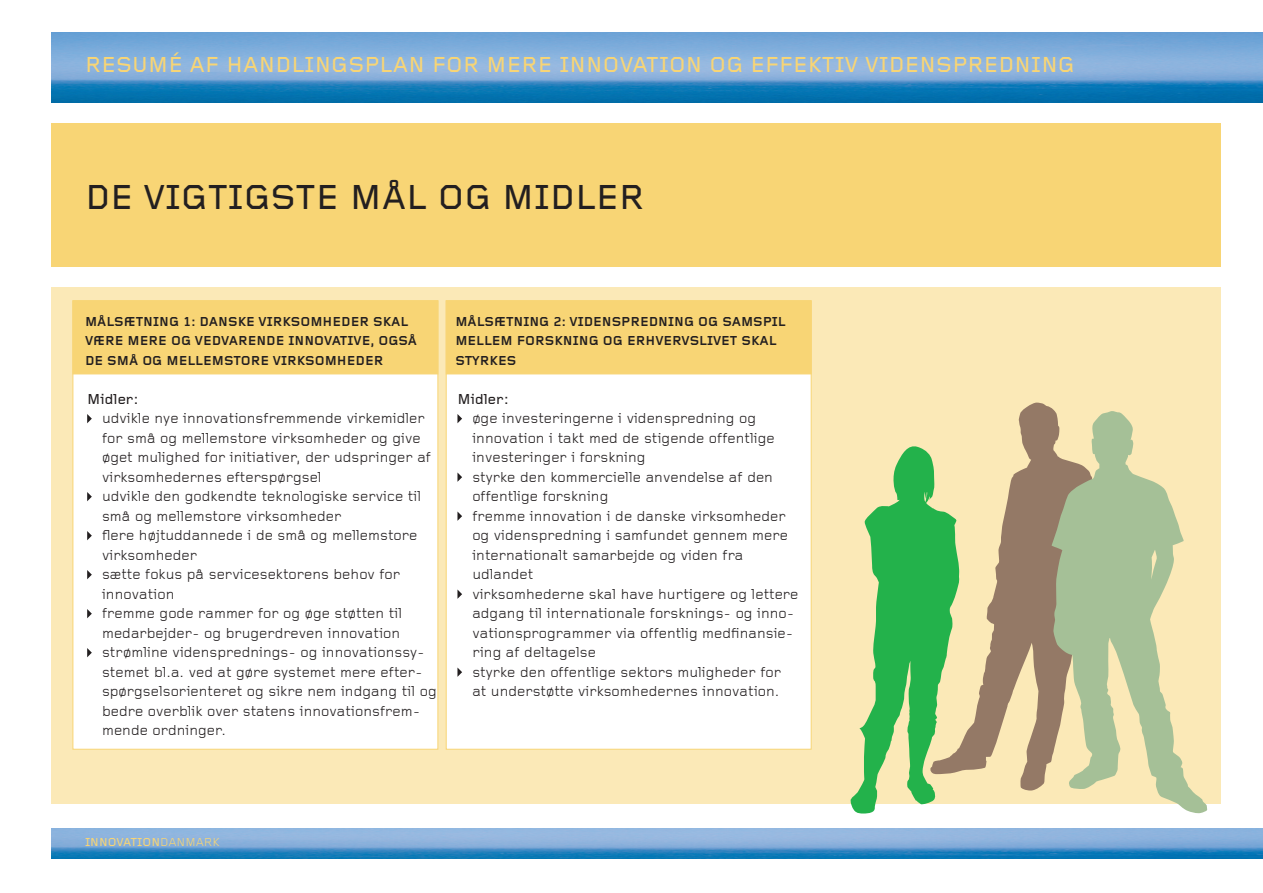
<style>
.page{position:relative;width:1263px;height:893px;background:#fff}
.page>*{position:absolute;margin:0;border:0;box-sizing:border-box;transform-origin:0 0}
.t1{font:500 36px "Foundry Gridnik";color:#231f20}
.t2{font:500 22.5px "Foundry Gridnik";letter-spacing:.01em;color:#f8d575}
.t3{font:15px/19.5px "Foundry Gridnik";color:#231f20}
.t4{font:500 15px "Foundry Gridnik";color:#231f20}
.t5{font:700 13.5px/19.5px "Foundry Gridnik";color:#231f20}
.t6{font:500 12px "Foundry Gridnik";color:#f8d575}
.s1{font-weight:400}
</style>
<div class="page">
<div style="left:51px;top:123px;width:1169px;height:144px;background:#f8d575"></div>
<div style="left:51px;top:287px;width:1169px;height:517px;background:#fbe9b7"></div>
<img style="left:51px;top:828px;width:1212px;height:31px">
<img style="left:51px;top:33px;width:1212px;height:69px">
<div style="left:446px;top:301px;width:365px;height:449px;background:#fff;border:1px solid #f8d575"></div>
<div style="left:446px;top:300px;width:365px;height:74px;background:#f8d575"></div>
<div style="left:73px;top:301px;width:365px;height:449px;background:#fff;border:1px solid #f8d575"></div>
<div style="left:73px;top:300px;width:365px;height:74px;background:#f8d575"></div>
<svg style="left:959px;top:403px;width:96px;height:388px"></svg>
<svg style="left:1051px;top:411px;width:156px;height:402px;fill:#a5c097"></svg>
<svg style="left:850px;top:446px;width:109px;height:367px"></svg>
<svg style="left:87px;top:414px;width:5px;height:9px"></svg>
<svg style="left:87px;top:492px;width:5px;height:9px"></svg>
<svg style="left:87px;top:531px;width:5px;height:9px"></svg>
<svg style="left:87px;top:570px;width:5px;height:9px"></svg>
<svg style="left:87px;top:609px;width:5px;height:9px"></svg>
<svg style="left:87px;top:648px;width:5px;height:9px"></svg>
<svg style="left:457px;top:414px;width:5px;height:9px"></svg>
<svg style="left:457px;top:472px;width:5px;height:10px"></svg>
<svg style="left:457px;top:511px;width:5px;height:10px"></svg>
<svg style="left:457px;top:589px;width:5px;height:10px"></svg>
<svg style="left:457px;top:667px;width:5px;height:10px"></svg>
<h2 class="t2" style="left:85px;top:52px;width:991px">RESUMÉ AF HANDLINGSPLAN FOR MERE INNOVATION OG EFFEKTIV VIDENSPREDNING</h2>
<h1 class="t1" style="left:85px;top:177px;width:81px">DE VIGTIGSTE</h1>
<h1 class="t1" style="left:350px;top:177px;width:177px">MÅL OG MIDLER</h1>
<p class="t5" style="left:85px;top:312px;width:334px">MÅLSÆTNING 1: DANSKE VIRKSOMH EDER SKAL<br>VÆRE MERE OG VEDVARENDE INNOVATIVE, OGSÅ<br>DE SMÅ OG MELLEMSTORE VIRKSOMH EDER</p>
<p class="t4" style="left:87px;top:391px;width:53px">MIDLER:</p>
<p class="t3" style="left:102px;top:409px;width:336px">udvikle nye innovationsfremmende virkemidler for små og mellemstore virksomheder og give øget mulighed for initiativer, der udspringer af virksomhedernes efterspørgsel<br>udvikle den godkendte teknologiske service til små og mellemstore virksomheder<br>flere højtuddannede i de små og mellemstore virksomheder<br>sætte fokus på servicesektorens behov for innovation<br>fremme gode rammer for og øge støtten til medarbejder- og brugerdreven innovation strømline vidensprednings- og innovationssy&shy;stemet bl.a. ved at gøre systemet mere efter&shy;spørgselsorienteret og sikre nem indgang til og bedre overblik over statens innovationsfrem&shy;mende ordninger.</p>
<p class="t5" style="left:455px;top:312px;width:332px">MÅLSÆTNING 2: VIDENSPREDNING OG SAMSPIL<br>MELLEM FORSKNING OG ERHVERVSLIVET SKAL<br>STYR KES</p>
<p class="t4" style="left:457px;top:391px;width:53px">MIDLER:</p>
<p class="t3" style="left:472px;top:409px;width:328px">øge investeringerne i videnspredning og innovation i takt med de stigende offentlige investeringer i forskning<br>styrke den kommercielle anvendelse af den offentlige forskning<br>fremme innovation i de danske virksomheder og videnspredning i samfundet gennem mere internationalt samarbejde og viden fra udlandet<br>virksomhederne skal have hurtigere og lettere adgang til internationale forsknings- og inno&shy;vationsprogrammer via offentlig medfinansie&shy;ring af deltagelse<br>styrke den offentlige sektors muligheder for at understøtte virksomhedernes innovation.</p>
<p class="t6" style="left:85px;top:835px;width:136px">INNOVATION<span class="s1">DANMARK</span></p>
</div>
